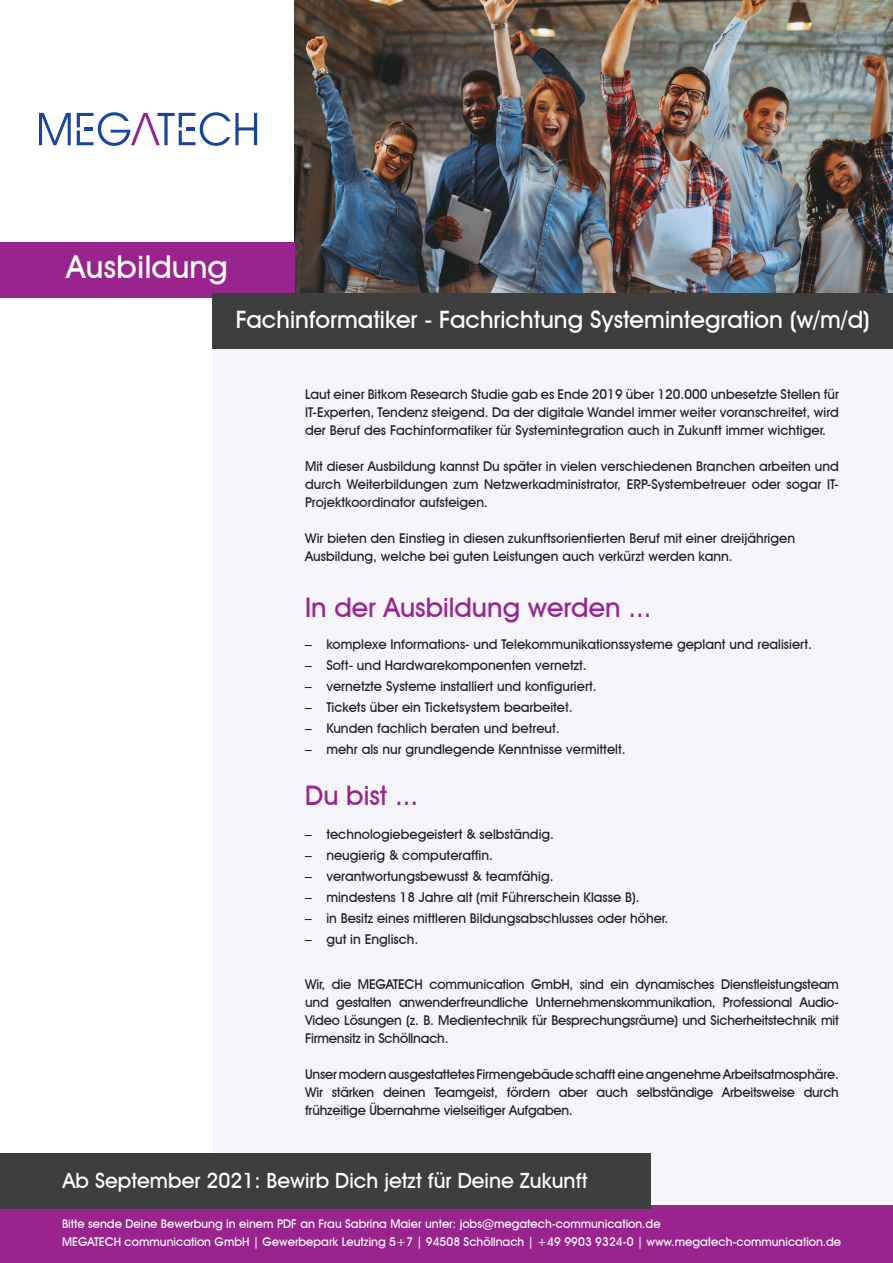
<style>
.page{position:relative;width:893px;height:1263px;background:#fff}
.page>*{position:absolute;margin:0;border:0;box-sizing:border-box;transform-origin:0 0}
.t1{font:500 31.5px "Avant Garde IT Cby BT";color:#fff}
.t2{font:500 27px "Avant Garde IT Cby BT";color:#99248e}
.t3{font:500 24px "Avant Garde IT Cby BT";color:#fff}
.t4{font:500 21px "Avant Garde IT Cby BT";color:#fff}
.Absatzformat_1{font:500 13.5px/18px "Avant Garde IT Cby BT";color:#231f20;text-align:justify}
.t5{font:500 12px "Avant Garde IT Cby BT";color:#fff}
</style>
<div class="page">
<div style="left:213px;top:289px;width:680px;height:971px;background:#f5f5fa"></div>
<div style="left:0;top:1205px;width:893px;height:58px;background:#99248e"></div>
<svg style="left:39px;top:113px;width:32px;height:32px"></svg>
<svg style="left:77px;top:112px;width:180px;height:34px"></svg>
<img style="left:294px;top:0;width:599px;height:293px">
<div style="left:0;top:1154px;width:651px;height:55px;background:#3e3e3f"></div>
<div style="left:0;top:242px;width:294px;height:56px;background:#99248e"></div>
<div style="left:213px;top:293px;width:680px;height:55px;background:#3e3e3f"></div>
<p class="t1" style="left:66px;top:248px;width:163px">Ausbildung</p>
<p class="t3" style="left:236px;top:305px;width:636px">Fachinformatiker - Fachrichtung Systemintegration (w/m/d)</p>
<p class="Absatzformat_1" style="left:305px;top:385px;width:535px">Laut einer Bitkom Research Studie gab es Ende 2019 über 120.000 unbesetzte Stellen für IT-Experten, Tendenz steigend. Da der digitale Wandel immer weiter voranschreitet, wird der Beruf des Fachinformatiker für Systemintegration auch in Zukunft immer wichtiger.</p>
<p class="Absatzformat_1" style="left:305px;top:457px;width:535px">Mit dieser Ausbildung kannst Du später in vielen verschiedenen Branchen arbeiten und durch Weiterbildungen zum Netzwerkadministrator, ERP-Systembetreuer oder sogar IT-Projektkoordinator aufsteigen.</p>
<p class="Absatzformat_1" style="left:305px;top:529px;width:491px">Wir bieten den Einstieg in diesen zukunftsorientierten Beruf mit einer dreijährigen</p>
<p class="Absatzformat_1" style="left:305px;top:547px;width:429px">Ausbildung, welche bei guten Leistungen auch verkürzt werden kann.</p>
<p class="t2" style="left:305px;top:590px;width:348px">In der Ausbildung werden ...</p>
<p class="Absatzformat_1" style="left:305px;top:635px;width:508px">– komplexe Informations- und Telekommunikationssysteme geplant und realisiert.</p>
<p class="Absatzformat_1" style="left:305px;top:656px;width:283px">– Soft- und Hardwarekomponenten vernetzt.</p>
<p class="Absatzformat_1" style="left:305px;top:677px;width:293px">– vernetzte Systeme installiert und konfiguriert.</p>
<p class="Absatzformat_1" style="left:305px;top:698px;width:269px">– Tickets über ein Ticketsystem bearbeitet.</p>
<p class="Absatzformat_1" style="left:305px;top:719px;width:256px">– Kunden fachlich beraten und betreut.</p>
<p class="Absatzformat_1" style="left:305px;top:740px;width:322px">– mehr als nur grundlegende Kenntnisse vermittelt.</p>
<p class="t2" style="left:305px;top:779px;width:115px">Du bist ...</p>
<p class="Absatzformat_1" style="left:305px;top:825px;width:250px">– technologiebegeistert &amp; selbständig.</p>
<p class="Absatzformat_1" style="left:305px;top:846px;width:189px">– neugierig &amp; computeraffin.</p>
<p class="Absatzformat_1" style="left:305px;top:867px;width:250px">– verantwortungsbewusst &amp; teamfähig.</p>
<p class="Absatzformat_1" style="left:305px;top:888px;width:336px">– mindestens 18 Jahre alt (mit Führerschein Klasse B).</p>
<p class="Absatzformat_1" style="left:305px;top:909px;width:365px">– in Besitz eines mittleren Bildungsabschlusses oder höher.</p>
<p class="Absatzformat_1" style="left:305px;top:930px;width:115px">– gut in Englisch.</p>
<p class="Absatzformat_1" style="left:305px;top:975px;width:535px">Wir, die MEGATECH communication GmbH, sind ein dynamisches Dienstleistungsteam und gestalten anwenderfreundliche Unternehmenskommunikation, Professional Audio-Video Lösungen (z. B. Medientechnik für Besprechungsräume) und Sicherheitstechnik mit Firmensitz in Schöllnach.</p>
<p class="Absatzformat_1" style="left:305px;top:1065px;width:535px">Unser modern ausgestattetes Firmengebäude schafft eine angenehme Arbeitsatmosphäre.<br>Wir stärken deinen Teamgeist, fördern aber auch selbständige Arbeitsweise durch frühzeitige Übernahme vielseitiger Aufgaben.</p>
<p class="t4" style="left:63px;top:1167px;width:526px">Ab September 2021: Bewirb Dich jetzt für Deine Zukunft</p>
<p class="t5" style="left:62px;top:1216px;width:600px">Bitte sende Deine Bewerbung in einem PDF an Frau Sabrina Maier unter: jobs@megatech-communication.de</p>
<p class="t5" style="left:62px;top:1234px;width:781px">MEGATECH communication GmbH | Gewerbepark Leutzing 5+7 | 94508 Schöllnach | +49 9903 9324-0 | www.megatech-communication.de</p>
</div>
